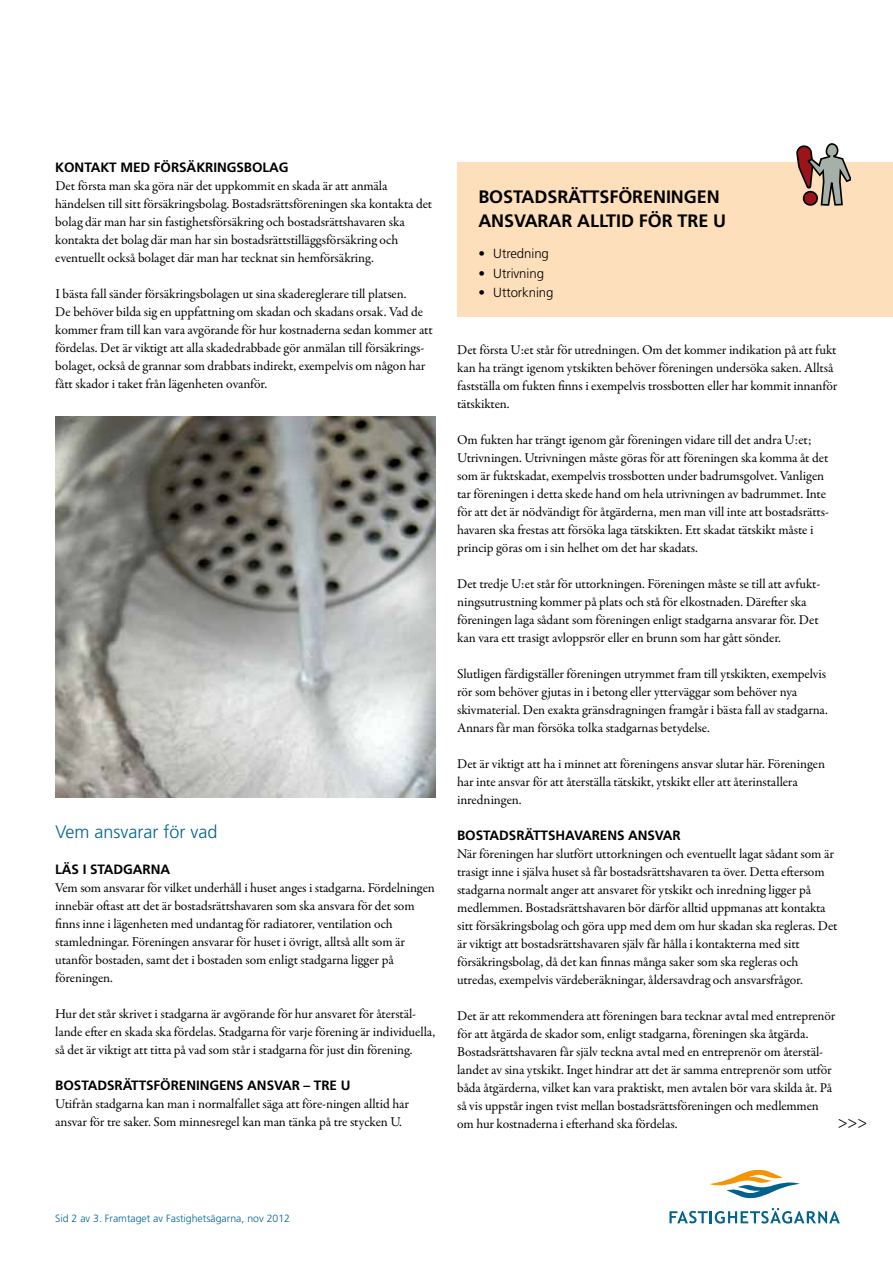
<style>
.page{position:relative;width:893px;height:1263px;background:#fff}
.page>*{position:absolute;margin:0;border:0;box-sizing:border-box;transform-origin:0 0}
.t1{font:700 18px/24px "Frutiger LT Pro";letter-spacing:-.005em;color:#000}
.t2{font:300 18px "Frutiger LT Pro";color:#006390}
.t3{font:18px "Minion Pro";color:#000}
.t4{font:13.5px/18px "Garamond Premr Pro";letter-spacing:-.01em;color:#000}
.t5{font:700 13.5px "Frutiger LT Pro";letter-spacing:-.005em;color:#000}
.t6{font:300 13.2px "Frutiger LT Pro";letter-spacing:-.005em;color:#000}
.t7{font:300 10.5px "Frutiger LT Pro";color:#006390}
</style>
<div class="page">
<svg style="left:669px;top:1208px;width:171px;height:15px"></svg>
<svg style="left:709px;top:1170px;width:91px;height:29px"></svg>
<img style="left:55px;top:417px;width:381px;height:380px">
<div style="left:457px;top:162px;width:436px;height:155px;background:#fde0bb"></div>
<svg style="left:796px;top:143px;width:54px;height:63px"></svg>
<p class="t5" style="left:55px;top:160px;width:235px">KONTAKT MED FÖRSÄKRINGSBOLAG</p>
<p class="t4" style="left:55px;top:177px;width:379px">Det första man ska göra när det uppkommit en skada är att anmäla händelsen till sitt försäkringsbolag. Bostadsrättsföreningen ska kontakta det bolag där man har sin fastighetsförsäkring och bostadsrättshavaren ska kontakta det bolag där man har sin bostadsrättstilläggsförsäkring och eventuellt också bolaget där man har tecknat sin hemförsäkring.</p>
<p class="t4" style="left:55px;top:285px;width:379px">I bästa fall sänder försäkringsbolagen ut sina skadereglerare till platsen.<br>De behöver bilda sig en uppfattning om skadan och skadans orsak. Vad de kommer fram till kan vara avgörande för hur kostnaderna sedan kommer att fördelas. Det är viktigt att alla skadedrabbade gör anmälan till försäkrings&shy;bolaget, också de grannar som drabbats indirekt, exempelvis om någon har fått skador i taket från lägenheten ovanför.</p>
<h1 class="t2" style="left:55px;top:821px;width:164px">Vem ansvarar för vad</h1>
<p class="t5" style="left:55px;top:862px;width:116px">LÄS I STADGARNA</p>
<p class="t4" style="left:55px;top:879px;width:381px">Vem som ansvarar för vilket underhåll i huset anges i stadgarna. Fördelningen innebär oftast att det är bostadsrättshavaren som ska ansvara för det som finns inne i lägenheten med undantag för radiatorer, ventilation och stamledningar. Föreningen ansvarar för huset i övrigt, alltså allt som är utanför bostaden, samt det i bostaden som enligt stadgarna ligger på föreningen.</p>
<p class="t4" style="left:55px;top:1005px;width:381px">Hur det står skrivet i stadgarna är avgörande för hur ansvaret för återstäl&shy;lande efter en skada ska fördelas. Stadgarna för varje förening är individuella, så det är viktigt att titta på vad som står i stadgarna för just din förening.</p>
<p class="t5" style="left:55px;top:1077px;width:297px">BOSTADSRÄTTSFÖRENINGENS ANSVAR – TRE U</p>
<p class="t4" style="left:55px;top:1095px;width:355px">Utifrån stadgarna kan man i normalfallet säga att före-ningen alltid har ansvar för tre saker. Som minnesregel kan man tänka på tre stycken U.</p>
<h1 class="t1" style="left:478px;top:185px;width:249px">BOSTADSRÄTTSFÖRENINGEN<br>ANSVARAR ALLTID FÖR TRE U</h1>
<p class="t6" style="left:478px;top:246px;width:72px">• Utredning</p>
<p class="t6" style="left:478px;top:265px;width:67px">• Utrivning</p>
<p class="t6" style="left:478px;top:285px;width:77px">• Uttorkning</p>
<p class="t4" style="left:457px;top:341px;width:382px">Det första U:et står för utredningen. Om det kommer indikation på att fukt kan ha trängt igenom ytskikten behöver föreningen undersöka saken. Alltså fastställa om fukten finns i exempelvis trossbotten eller har kommit innanför tätskikten.</p>
<p class="t4" style="left:457px;top:431px;width:373px">Om fukten har trängt igenom går föreningen vidare till det andra U:et; Utrivningen. Utrivningen måste göras för att föreningen ska komma åt det som är fuktskadat, exempelvis trossbotten under badrumsgolvet. Vanligen tar föreningen i detta skede hand om hela utrivningen av badrummet. Inte för att det är nödvändigt för åtgärderna, men man vill inte att bostadsrätts&shy;havaren ska frestas att försöka laga tätskikten. Ett skadat tätskikt måste i princip göras om i sin helhet om det har skadats.</p>
<p class="t4" style="left:457px;top:575px;width:365px">Det tredje U:et står för uttorkningen. Föreningen måste se till att avfukt&shy;ningsutrustning kommer på plats och stå för elkostnaden. Därefter ska föreningen laga sådant som föreningen enligt stadgarna ansvarar för. Det kan vara ett trasigt avloppsrör eller en brunn som har gått sönder.</p>
<p class="t4" style="left:457px;top:665px;width:372px">Slutligen färdigställer föreningen utrymmet fram till ytskikten, exempelvis rör som behöver gjutas in i betong eller ytterväggar som behöver nya skivmaterial. Den exakta gränsdragningen framgår i bästa fall av stadgarna.<br>Annars får man försöka tolka stadgarnas betydelse.</p>
<p class="t4" style="left:457px;top:755px;width:369px">Det är viktigt att ha i minnet att föreningens ansvar slutar här. Föreningen har inte ansvar för att återställa tätskikt, ytskikt eller att återinstallera inredningen.</p>
<p class="t5" style="left:457px;top:827px;width:225px">BOSTADSRÄTTSHAVARENS ANSVAR</p>
<p class="t4" style="left:457px;top:845px;width:382px">När föreningen har slutfört uttorkningen och eventuellt lagat sådant som är trasigt inne i själva huset så får bostadsrättshavaren ta över. Detta eftersom stadgarna normalt anger att ansvaret för ytskikt och inredning ligger på medlemmen. Bostadsrättshavaren bör därför alltid uppmanas att kontakta sitt försäkringsbolag och göra upp med dem om hur skadan ska regleras. Det är viktigt att bostadsrättshavaren själv får hålla i kontakterna med sitt försäkringsbolag, då det kan finnas många saker som ska regleras och utredas, exempelvis värdeberäkningar, åldersavdrag och ansvarsfrågor.</p>
<p class="t4" style="left:457px;top:1007px;width:380px">Det är att rekommendera att föreningen bara tecknar avtal med entreprenör för att åtgärda de skador som, enligt stadgarna, föreningen ska åtgärda.<br>Bostadsrättshavaren får själv teckna avtal med en entreprenör om återstäl&shy;landet av sina ytskikt. Inget hindrar att det är samma entreprenör som utför båda åtgärderna, vilket kan vara praktiskt, men avtalen bör vara skilda åt. På så vis uppstår ingen tvist mellan bostadsrättsföreningen och medlemmen om hur kostnaderna i efterhand ska fördelas.</p>
<h1 class="t3" style="left:838px;top:1110px;width:31px">&gt;&gt;&gt;</h1>
<p class="t7" style="left:55px;top:1212px;width:236px">Sid 2 av 3. Framtaget av Fastighetsägarna, nov 2012</p>
</div>
